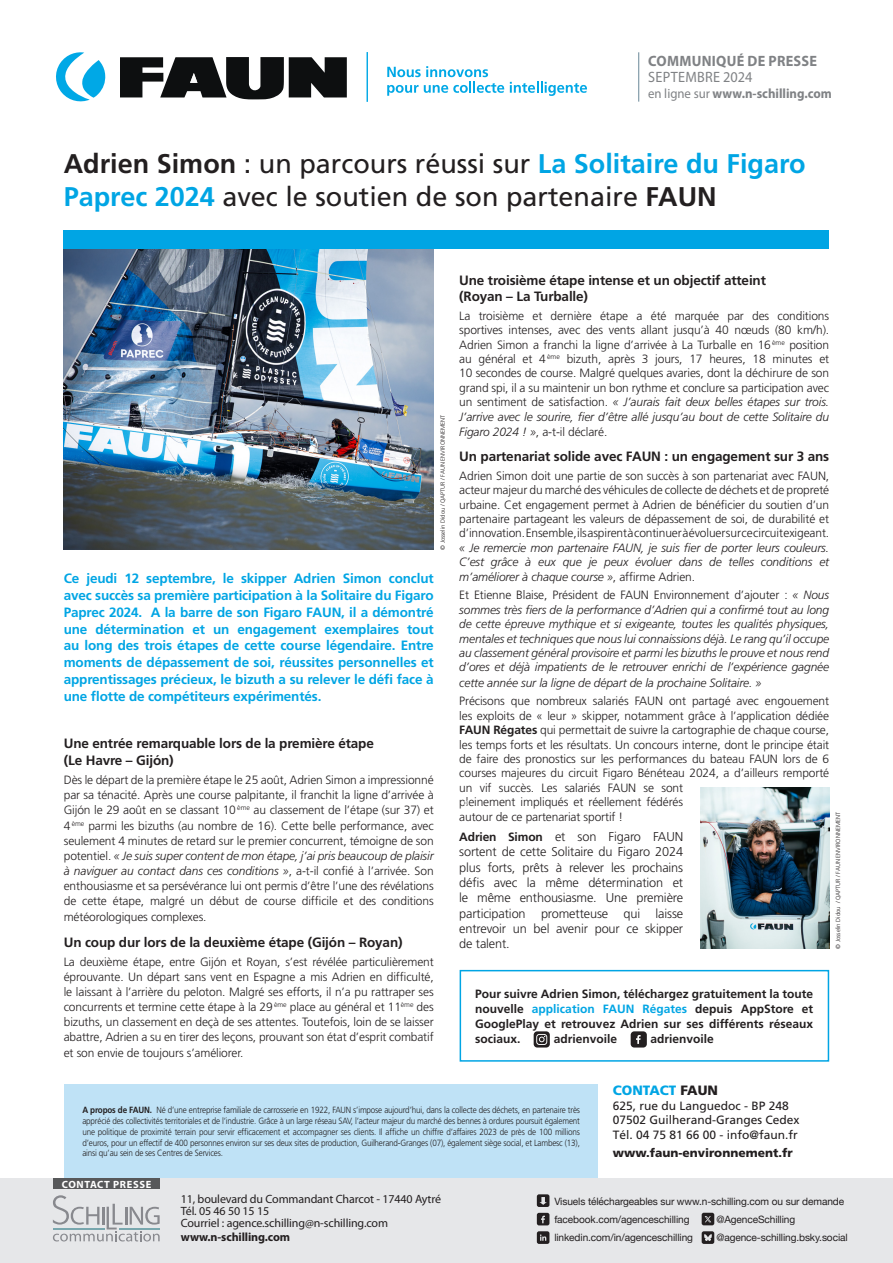
<style>
.page{position:relative;width:893px;height:1263px;background:#fff}
.page>*{position:absolute;margin:0;border:0;box-sizing:border-box;transform-origin:0 0}
.t1{font:27px/32.4px "Frutiger";color:#231f20}
.t2{font:700 15px "Myriad Pro";letter-spacing:.02em;color:#808285;scale:.95 1}
.t3{font:15px "Myriad Pro";letter-spacing:.02em;color:#808285;scale:.95 1}
.t4{font:700 13.5px/16.8px "Frutiger";letter-spacing:-.01em;color:#00a5e4;text-align:justify}
.t5{font:700 13.5px/16.8px "Frutiger";letter-spacing:-.01em;color:#231f20}
.t6{font:700 13.5px "Myriad Pro";color:#808285;scale:.95 1}
.t7{font:900 13.5px "Frutiger";color:#00a5e4}
.t8{font:300 12.75px/15.3px "Frutiger";letter-spacing:-.01em;color:#231f20;text-align:justify}
.t9{font:300 12px/14.5px "Frutiger";letter-spacing:-.01em;color:#231f20;text-align:justify}
.t10{font:italic 300 12px/14.5px "Frutiger";letter-spacing:-.01em;color:#231f20;text-align:justify}
.t11{font:700 12px/15px "Frutiger";color:#231f20;text-align:justify}
.t12{font:12px "Myriad Pro";letter-spacing:-.01em;color:#231f20}
.t13{font:12px "Frutiger";color:#231f20}
.t14{font:900 12px "Frutiger";color:#231f20}
.t15{font:700 12px "Myriad Pro";letter-spacing:-.01em;color:#231f20}
.t16{font:700 10.5px "Myriad Pro";letter-spacing:.06em;color:#fff}
.t17{font:10.05px "Helvetica Neue";letter-spacing:-.01em;color:#231f20}
.t18{font:300 9px/10.8px "Frutiger";letter-spacing:-.02em;color:#231f20;text-align:justify;scale:.9 1}
.t19{font:300 6px "Frutiger";letter-spacing:-.005em;color:#231f20}
.s1{font-weight:400}
.s2{font-weight:700}
.s3{font-weight:700;color:#00a5e4}
.s4{font-style:italic}
.s5{font-style:normal}
.s6{font-weight:700;font-size:12px}
.s7{color:#00a5e4}
.s8{color:#231f20}
</style>
<div class="page">
<div style="left:0;top:1178px;width:893px;height:85px;background:#e6e7e9"></div>
<div style="left:53px;top:1178px;width:107px;height:11px;background:#57585a"></div>
<svg style="left:53px;top:1195px;width:107px;height:46px"></svg>
<hr style="left:638px;top:52px;width:1px;height:50px;background:#829ba9">
<svg style="left:387px;top:66px;width:117px;height:30px"></svg>
<svg style="left:510px;top:82px;width:77px;height:14px"></svg>
<hr style="left:367px;top:52px;width:1px;height:50px;background:#00a8e6">
<svg style="left:56px;top:52px;width:291px;height:50px"></svg>
<img style="left:64px;top:249px;width:369px;height:301px">
<div style="left:64px;top:1084px;width:533px;height:94px;background:#bfe2f6"></div>
<svg style="left:537px;top:1213px;width:12px;height:12px"></svg>
<svg style="left:537px;top:1231px;width:12px;height:13px"></svg>
<svg style="left:537px;top:1194px;width:12px;height:13px"></svg>
<svg style="left:702px;top:1213px;width:12px;height:12px"></svg>
<svg style="left:702px;top:1231px;width:12px;height:13px"></svg>
<div style="left:64px;top:230px;width:765px;height:19px;background:#00a5e4"></div>
<div style="left:460px;top:970px;width:369px;height:92px;border:2px solid #00a5e4"></div>
<div style="left:534px;top:1031px;width:16px;height:16px;background:#231f20;border-radius:4px"></div>
<svg style="left:536px;top:1034px;width:11px;height:11px"></svg>
<svg style="left:631px;top:1031px;width:16px;height:16px"></svg>
<img style="left:700px;top:788px;width:129px;height:160px">
<p class="t2" style="left:648px;top:52px;width:179px">COMMUNIQUÉ DE PRESSE</p>
<p class="t3" style="left:648px;top:68px;width:111px">SEPTEMBRE 2024</p>
<p class="t6" style="left:648px;top:85px;width:195px"><span class="s1">en ligne sur</span> www.n-schilling.com</p>
<p class="t1" style="left:64px;top:148px;width:743px"><span class="s2">Adrien Simon</span> : un parcours réussi sur <span class="s3">La Solitaire du Figaro<br>Paprec 2024</span> avec le soutien de son partenaire <span class="s2">FAUN</span></p>
<p class="t19" style="left:439px;top:550px;width:136px;rotate:-90deg">© Josselin Didou / QAPTUR / FAUN ENVIRONNEMENT</p>
<p class="t4" style="left:64px;top:570px;width:371px">Ce jeudi 12 septembre, le skipper Adrien Simon conclut avec succès sa première participation à la Solitaire du Figaro Paprec 2024. A la barre de son Figaro FAUN, il a démontré une détermination et un engagement exemplaires tout au long des trois étapes de cette course légendaire. Entre moments de dépassement de soi, réussites personnelles et apprentissages précieux, le bizuth a su relever le défi face à une flotte de compétiteurs expérimentés.</p>
<p class="t5" style="left:64px;top:735px;width:312px">Une entrée remarquable lors de la première étape (Le Havre – Gijón)</p>
<p class="t9" style="left:64px;top:773px;width:371px;line-height:15.1px">Dès le départ de la première étape le 25 août, Adrien Simon a impressionné par sa ténacité. Après une course palpitante, il franchit la ligne d’arrivée à Gijón le 29 août en se classant 10 <sup>ème</sup> au classement de l’étape (sur 37) et 4 <sup>ème</sup> parmi les bizuths (au nombre de 16). Cette belle performance, avec seulement 4 minutes de retard sur le premier concurrent, témoigne de son potentiel. <span class="s4">« Je suis super content de mon étape, j’ai pris beaucoup de plaisir à naviguer au contact dans ces conditions »</span>, a-t-il confié à l’arrivée. Son enthousiasme et sa persévérance lui ont permis d’être l’une des révélations de cette étape, malgré un début de course difficile et des conditions météorologiques complexes.</p>
<p class="t5" style="left:64px;top:934px;width:340px">Un coup dur lors de la deuxième étape (Gijón – Royan)</p>
<p class="t9" style="left:64px;top:954px;width:371px;line-height:15.1px">La deuxième étape, entre Gijón et Royan, s’est révélée particulièrement éprouvante. Un départ sans vent en Espagne a mis Adrien en difficulté, le laissant à l’arrière du peloton. Malgré ses efforts, il n’a pu rattraper ses concurrents et termine cette étape à la 29 <sup>ème</sup> place au général et 11<sup>ème</sup> des bizuths, un classement en deçà de ses attentes. Toutefois, loin de se laisser abattre, Adrien a su en tirer des leçons, prouvant son état d’esprit combatif et son envie de toujours s’améliorer.</p>
<p class="t5" style="left:459px;top:272px;width:308px;line-height:16.2px">Une troisième étape intense et un objectif atteint (Royan – La Turballe)</p>
<p class="t9" style="left:459px;top:309px;width:371px">La troisième et dernière étape a été marquée par des conditions sportives intenses, avec des vents allant jusqu’à 40 nœuds (80 km/h).<br>Adrien Simon a franchi la ligne d’arrivée à La Turballe en 16 <sup>ème</sup> position au général et 4 <sup>ème</sup> bizuth, après 3 jours, 17 heures, 18 minutes et 10 secondes de course. Malgré quelques avaries, dont la déchirure de son grand spi, il a su maintenir un bon rythme et conclure sa participation avec un sentiment de satisfaction. <span class="s4">« J’aurais fait deux belles étapes sur trois.<br>J’arrive avec le sourire, fier d’être allé jusqu’au bout de cette Solitaire du Figaro 2024 ! »</span>, a-t-il déclaré.</p>
<p class="t5" style="left:459px;top:448px;width:371px">Un partenariat solide avec FAUN : un engagement sur 3 ans</p>
<p class="t9" style="left:459px;top:469px;width:371px">Adrien Simon doit une partie de son succès à son partenariat avec FAUN, acteur majeur du marché des véhicules de collecte de déchets et de propreté urbaine. Cet engagement permet à Adrien de bénéficier du soutien d’un partenaire partageant les valeurs de dépassement de soi, de durabilité et d’innovation. Ensemble, ils aspirent à continuer à évoluer sur ce circuit exigeant. <span class="s4">« Je remercie mon partenaire FAUN, je suis fier de porter leurs couleurs.<br>C’est grâce à eux que je peux évoluer dans de telles conditions et m’améliorer à chaque course »</span>, affirme Adrien.</p>
<p class="t10" style="left:459px;top:588px;width:371px"><span class="s5">Et Etienne Blaise, Président de FAUN Environnement d’ajouter :</span> « Nous sommes très fiers de la performance d’Adrien qui a confirmé tout au long de cette épreuve mythique et si exigeante, toutes les qualités physiques, mentales et techniques que nous lui connaissions déjà. Le rang qu’il occupe au classement général provisoire et parmi les bizuths le prouve et nous rend d’ores et déjà impatients de le retrouver enrichi de l’expérience gagnée cette année sur la ligne de départ de la prochaine Solitaire. »</p>
<p class="t9" style="left:459px;top:694px;width:371px;text-align:left">Précisons que nombreux salariés FAUN ont partagé avec engouement les exploits de « leur » skipper, notamment grâce à l’application dédiée <span class="s2">FAUN Régates</span> qui permettait de suivre la cartographie de chaque course, les temps forts et les résultats. Un concours interne, dont le principe était de faire des pronostics sur les performances du bateau FAUN lors de 6 courses majeures du circuit Figaro Bénéteau 2024, a d’ailleurs remporté un vif succès. Les salariés FAUN se sont<br>pleinement impliqués et réellement fédérés<br>autour de ce partenariat sportif !</p>
<p class="t8" style="left:459px;top:829px;width:225px"><span class="s6">Adrien Simon</span> et son Figaro FAUN sortent de cette Solitaire du Figaro 2024 plus forts, prêts à relever les prochains défis avec la même détermination et le même enthousiasme. Une première participation prometteuse qui laisse entrevoir un bel avenir pour ce skipper de talent.</p>
<p class="t19" style="left:835px;top:948px;width:138px;rotate:-90deg">© Josselin Didou / QAPTUR / FAUN ENVIRONNEMENT</p>
<p class="t11" style="left:475px;top:986px;width:340px">Pour suivre Adrien Simon, téléchargez gratuitement la toute nouvelle <span class="s7">application FAUN Régates</span> depuis AppStore et GooglePlay et retrouvez Adrien sur ses différents réseaux sociaux.</p>
<p class="t11" style="left:554px;top:1031px;width:65px">adrienvoile</p>
<p class="t11" style="left:651px;top:1031px;width:65px">adrienvoile</p>
<p class="t18" style="left:82px;top:1105px;width:554px"><span class="s2">A propos de FAUN.</span> Né d’une entreprise familiale de carrosserie en 1922, FAUN s’impose aujourd’hui, dans la collecte des déchets, en partenaire très apprécié des collectivités territoriales et de l’industrie. Grâce à un large réseau SAV, l’acteur majeur du marché des bennes à ordures poursuit également une politique de proximité terrain pour servir efficacement et accompagner ses clients. Il affiche un chiffre d’affaires 2023 de près de 100 millions d’euros, pour un effectif de 400 personnes environ sur ses deux sites de production, Guilherand-Granges (07), également siège social, et Lambesc (13), ainsi qu’au sein de ses Centres de Services.</p>
<p class="t16" style="left:62px;top:1177px;width:91px">CONTACT PRESSE</p>
<p class="t7" style="left:613px;top:1082px;width:107px">CONTACT <span class="s8">FAUN</span></p>
<p class="t13" style="left:613px;top:1098px;width:178px">625, rue du Languedoc - BP 248</p>
<p class="t13" style="left:613px;top:1113px;width:188px">07502 Guilherand-Granges Cedex</p>
<p class="t13" style="left:613px;top:1127px;width:187px">Tél. 04 75 81 66 00 - info@faun.fr</p>
<p class="t14" style="left:613px;top:1146px;width:181px">www.faun-environnement.fr</p>
<p class="t12" style="left:181px;top:1192px;width:262px">11, boulevard du Commandant Charcot - 17440 Aytré</p>
<p class="t12" style="left:181px;top:1204px;width:90px">Tél. 05 46 50 15 15</p>
<p class="t12" style="left:181px;top:1216px;width:209px">Courriel : agence.schilling@n-schilling.com</p>
<p class="t15" style="left:181px;top:1229px;width:111px">www.n-schilling.com</p>
<p class="t17" style="left:554px;top:1194px;width:291px">Visuels téléchargeables sur www.n-schilling.com ou sur demande</p>
<p class="t17" style="left:554px;top:1212px;width:137px">facebook.com/agenceschilling</p>
<p class="t17" style="left:716px;top:1212px;width:80px">@AgenceSchilling</p>
<p class="t17" style="left:554px;top:1230px;width:140px">linkedin.com/in/agenceschilling</p>
<p class="t17" style="left:716px;top:1230px;width:133px">@agence-schilling.bsky.social</p>
</div>
